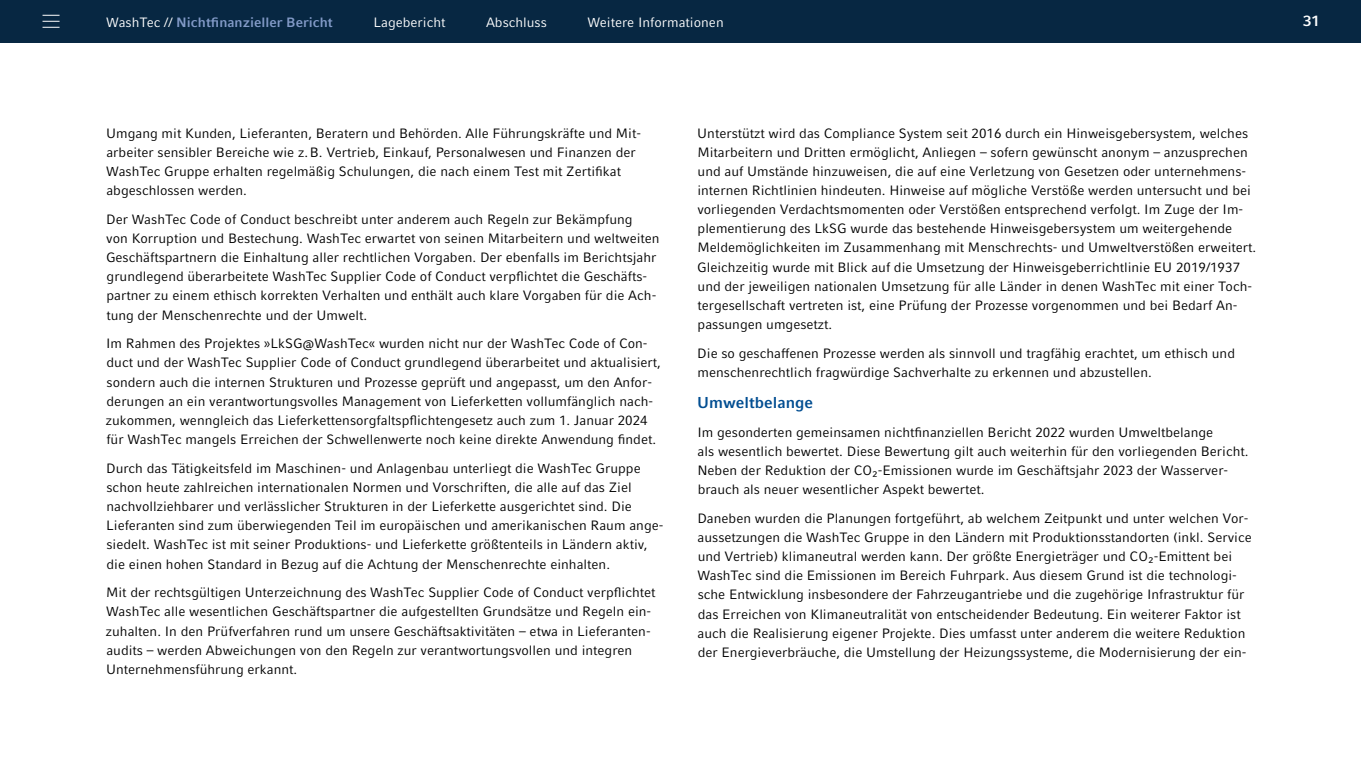
<style>
.page{position:relative;width:1361px;height:766px;background:#fff}
.page>*{position:absolute;margin:0;border:0;box-sizing:border-box;transform-origin:0 0}
.t1{font:700 15.75px "Compatil Fact LT Pro";color:#004d91}
.t2{font:700 15px "Compatil Fact LT Pro";color:#fff}
.t3{font:13.5px/19.2px "Compatil Fact LT Pro";color:#000}
.t4{font:13.5px "Compatil Fact LT Pro";color:#fff}
.t5{font:700 13.5px "Compatil Fact LT Pro";color:#81a1cc}
.s1{font-weight:400;color:#fff}
</style>
<div class="page">
<div style="left:0;top:0;width:1361px;height:43px;background:#072742"></div>
<svg style="left:43px;top:15px;width:17px;height:13px"></svg>
<p class="t5" style="left:106px;top:14px;width:228px"><span class="s1">WashTec //</span> Nichtfinanzieller Bericht</p>
<p class="t4" style="left:373px;top:14px;width:74px">Lagebericht</p>
<p class="t4" style="left:486px;top:14px;width:62px">Abschluss</p>
<p class="t4" style="left:587px;top:14px;width:138px">Weitere Informationen</p>
<p class="t2" style="left:1303px;top:12px;width:18px">31</p>
<p class="t3" style="left:106px;top:123px;width:536px">Umgang mit Kunden, Lieferanten, Beratern und Behörden. Alle Führungskräfte und Mit&shy;arbeiter sensibler Bereiche wie z.B. Vertrieb, Einkauf, Personalwesen und Finanzen der WashTec Gruppe erhalten regelmäßig Schulungen, die nach einem Test mit Zertifikat abgeschlossen werden.</p>
<p class="t3" style="left:106px;top:209px;width:555px">Der WashTec Code of Conduct beschreibt unter anderem auch Regeln zur Bekämpfung<br>von Korruption und Bestechung. WashTec erwartet von seinen Mitarbeitern und weltweiten Geschäftspartnern die Einhaltung aller rechtlichen Vorgaben. Der ebenfalls im Berichtsjahr grundlegend überarbeitete WashTec Supplier Code of Conduct verpflichtet die Geschäfts&shy;partner zu einem ethisch korrekten Verhalten und enthält auch klare Vorgaben für die Ach&shy;tung der Menschenrechte und der Umwelt.</p>
<p class="t3" style="left:106px;top:334px;width:556px">Im Rahmen des Projektes »LkSG@WashTec« wurden nicht nur der WashTec Code of Con&shy;duct und der WashTec Supplier Code of Conduct grundlegend überarbeitet und aktualisiert, sondern auch die internen Strukturen und Prozesse geprüft und angepasst, um den Anfor&shy;derungen an ein verantwortungsvolles Management von Lieferketten vollumfänglich nach&shy;zukommen, wenngleich das Lieferkettensorgfaltspflichtengesetz auch zum 1. Januar 2024 für WashTec mangels Erreichen der Schwellenwerte noch keine direkte Anwendung findet.</p>
<p class="t3" style="left:106px;top:458px;width:559px">Durch das Tätigkeitsfeld im Maschinen- und Anlagenbau unterliegt die WashTec Gruppe schon heute zahlreichen internationalen Normen und Vorschriften, die alle auf das Ziel nachvollziehbarer und verlässlicher Strukturen in der Lieferkette ausgerichtet sind. Die Lieferanten sind zum überwiegenden Teil im europäischen und amerikanischen Raum ange&shy;siedelt. WashTec ist mit seiner Produktions- und Lieferkette größtenteils in Ländern aktiv, die einen hohen Standard in Bezug auf die Achtung der Menschenrechte einhalten.</p>
<p class="t3" style="left:106px;top:583px;width:551px">Mit der rechtsgültigen Unterzeichnung des WashTec Supplier Code of Conduct verpflichtet WashTec alle wesentlichen Geschäftspartner die aufgestellten Grundsätze und Regeln ein&shy;zuhalten. In den Prüfverfahren rund um unsere Geschäftsaktivitäten – etwa in Lieferanten&shy;audits – werden Abweichungen von den Regeln zur verantwortungsvollen und integren Unternehmensführung erkannt.</p>
<p class="t3" style="left:697px;top:123px;width:560px">Unterstützt wird das Compliance System seit 2016 durch ein Hinweisgebersystem, welches Mitarbeitern und Dritten ermöglicht, Anliegen – sofern gewünscht anonym – anzusprechen und auf Umstände hinzuweisen, die auf eine Verletzung von Gesetzen oder unternehmens&shy;internen Richtlinien hindeuten. Hinweise auf mögliche Verstöße werden untersucht und bei vorliegenden Verdachtsmomenten oder Verstößen entsprechend verfolgt. Im Zuge der Im&shy;plementierung des LkSG wurde das bestehende Hinweisgebersystem um weitergehende Meldemöglichkeiten im Zusammenhang mit Menschrechts- und Umweltverstößen erweitert.<br>Gleichzeitig wurde mit Blick auf die Umsetzung der Hinweisgeberrichtlinie EU 2019/1937 und der jeweiligen nationalen Umsetzung für alle Länder in denen WashTec mit einer Toch&shy;tergesellschaft vertreten ist, eine Prüfung der Prozesse vorgenommen und bei Bedarf An&shy;passungen umgesetzt.</p>
<p class="t3" style="left:697px;top:343px;width:539px">Die so geschaffenen Prozesse werden als sinnvoll und tragfähig erachtet, um ethisch und menschenrechtlich fragwürdige Sachverhalte zu erkennen und abzustellen.</p>
<p class="t1" style="left:697px;top:393px;width:117px">Umweltbelange</p>
<p class="t3" style="left:697px;top:422px;width:553px">Im gesonderten gemeinsamen nichtfinanziellen Bericht 2022 wurden Umweltbelange<br>als wesentlich bewertet. Diese Bewertung gilt auch weiterhin für den vorliegenden Bericht.<br>Neben der Reduktion der CO₂-Emissionen wurde im Geschäftsjahr 2023 der Wasserver&shy;brauch als neuer wesentlicher Aspekt bewertet.</p>
<p class="t3" style="left:697px;top:508px;width:556px">Daneben wurden die Planungen fortgeführt, ab welchem Zeitpunkt und unter welchen Vor&shy;aussetzungen die WashTec Gruppe in den Ländern mit Produktionsstandorten (inkl. Service und Vertrieb) klimaneutral werden kann. Der größte Energieträger und CO₂-Emittent bei WashTec sind die Emissionen im Bereich Fuhrpark. Aus diesem Grund ist die technologi&shy;sche Entwicklung insbesondere der Fahrzeugantriebe und die zugehörige Infrastruktur für das Erreichen von Klimaneutralität von entscheidender Bedeutung. Ein weiterer Faktor ist auch die Realisierung eigener Projekte. Dies umfasst unter anderem die weitere Reduktion der Energieverbräuche, die Umstellung der Heizungssysteme, die Modernisierung der ein-</p>
</div>
